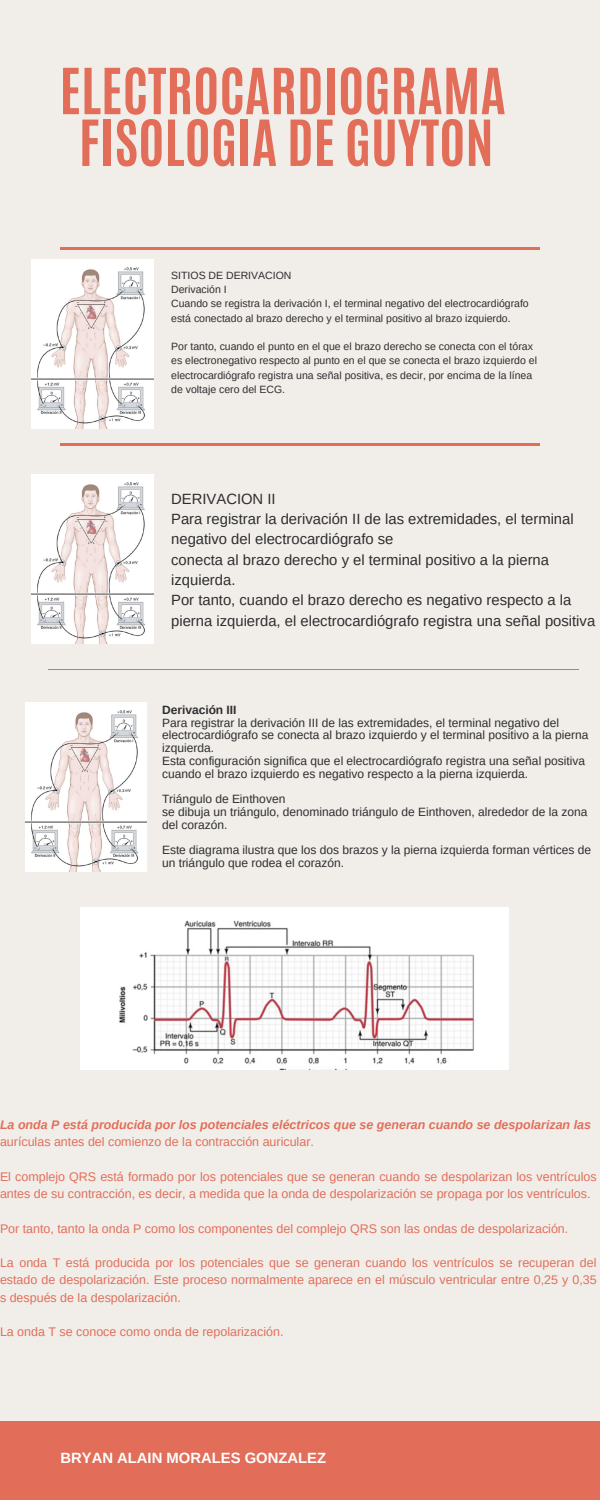
<style>
.page{position:relative;width:600px;height:1500px;background:#f1eee9}
.page>*{position:absolute;margin:0;border:0;box-sizing:border-box;transform-origin:0 0}
.t1{font:700 54px "Antonio";color:#e26e5a}
.t2{font:14.8px/20.4px "Arimo";color:#2e2e30}
.t3{font:700 14.8px "Arimo";color:#fff}
.t4{font:12.5px/17.2px "Arimo";color:#e26e5a}
.t5{font:italic 700 12.5px "Arimo";color:#e26e5a}
.t6{font:12px/12.8px "Arimo";color:#2e2e30}
.t7{font:700 12px "Arimo";color:#2e2e30}
.t8{font:10.5px/14.2px "Arimo";color:#2e2e30}
</style>
<div class="page">
<hr style="left:60px;top:247px;width:480px;height:2px;background:#e26e5a">
<hr style="left:60px;top:443px;width:480px;height:2px;background:#e26e5a">
<div style="left:0;top:1421px;width:600px;height:79px;background:#e26e5a"></div>
<img style="left:32px;top:260px;width:121px;height:168px">
<img style="left:32px;top:475px;width:121px;height:168px">
<img style="left:25px;top:703px;width:122px;height:168px">
<hr style="left:48px;top:669px;width:530px;height:1px;background:#e26e5a">
<img style="left:80px;top:907px;width:428px;height:162px">
<p class="t1" style="left:60px;top:52px;width:448px">ELECTROCARDIOGRAMA</p>
<p class="t1" style="left:79px;top:104px;width:416px">FISOLOGIA DE GUYTON</p>
<p class="t8" style="left:171px;top:268px;width:122px">SITIOS DE DERIVACION</p>
<p class="t8" style="left:171px;top:282px;width:57px">Derivación I</p>
<p class="t8" style="left:171px;top:297px;width:359px">Cuando se registra la derivación I, el terminal negativo del electrocardiógrafo está conectado al brazo derecho y el terminal positivo al brazo izquierdo.</p>
<p class="t8" style="left:171px;top:339px;width:367px">Por tanto, cuando el punto en el que el brazo derecho se conecta con el tórax es electronegativo respecto al punto en el que se conecta el brazo izquierdo el electrocardiógrafo registra una señal positiva, es decir, por encima de la línea de voltaje cero del ECG.</p>
<p class="t2" style="left:171px;top:488px;width:106px">DERIVACION II</p>
<p class="t2" style="left:171px;top:509px;width:404px">Para registrar la derivación II de las extremidades, el terminal negativo del electrocardiógrafo se</p>
<p class="t2" style="left:171px;top:549px;width:379px">conecta al brazo derecho y el terminal positivo a la pierna izquierda.</p>
<p class="t2" style="left:171px;top:590px;width:426px">Por tanto, cuando el brazo derecho es negativo respecto a la pierna izquierda, el electrocardiógrafo registra una señal positiva</p>
<p class="t7" style="left:162px;top:703px;width:76px">Derivación III</p>
<p class="t6" style="left:162px;top:716px;width:428px">Para registrar la derivación III de las extremidades, el terminal negativo del electrocardiógrafo se conecta al brazo izquierdo y el terminal positivo a la pierna izquierda.</p>
<p class="t6" style="left:162px;top:754px;width:425px">Esta configuración significa que el electrocardiógrafo registra una señal positiva cuando el brazo izquierdo es negativo respecto a la pierna izquierda.</p>
<p class="t6" style="left:162px;top:793px;width:125px">Triángulo de Einthoven</p>
<p class="t6" style="left:162px;top:805px;width:427px">se dibuja un triángulo, denominado triángulo de Einthoven, alrededor de la zona del corazón.</p>
<p class="t6" style="left:162px;top:844px;width:431px">Este diagrama ilustra que los dos brazos y la pierna izquierda forman vértices de un triángulo que rodea el corazón.</p>
<p class="t5" style="left:0;top:1118px;width:593px">La onda P está producida por los potenciales eléctricos que se generan cuando se despolarizan las</p>
<p class="t4" style="left:0;top:1133px;width:315px">aurículas antes del comienzo de la contracción auricular.</p>
<p class="t4" style="left:0;top:1168px;width:598px">El complejo QRS está formado por los potenciales que se generan cuando se despolarizan los ventrículos antes de su contracción, es decir, a medida que la onda de despolarización se propaga por los ventrículos.</p>
<p class="t4" style="left:0;top:1220px;width:570px">Por tanto, tanto la onda P como los componentes del complejo QRS son las ondas de despolarización.</p>
<p class="t4" style="left:0;top:1254px;width:598px;text-align:justify">La onda T está producida por los potenciales que se generan cuando los ventrículos se recuperan del estado de despolarización. Este proceso normalmente aparece en el músculo ventricular entre 0,25 y 0,35 s después de la despolarización.</p>
<p class="t4" style="left:0;top:1323px;width:285px">La onda T se conoce como onda de repolarización.</p>
<p class="t3" style="left:60px;top:1450px;width:267px">BRYAN ALAIN MORALES GONZALEZ</p>
</div>
